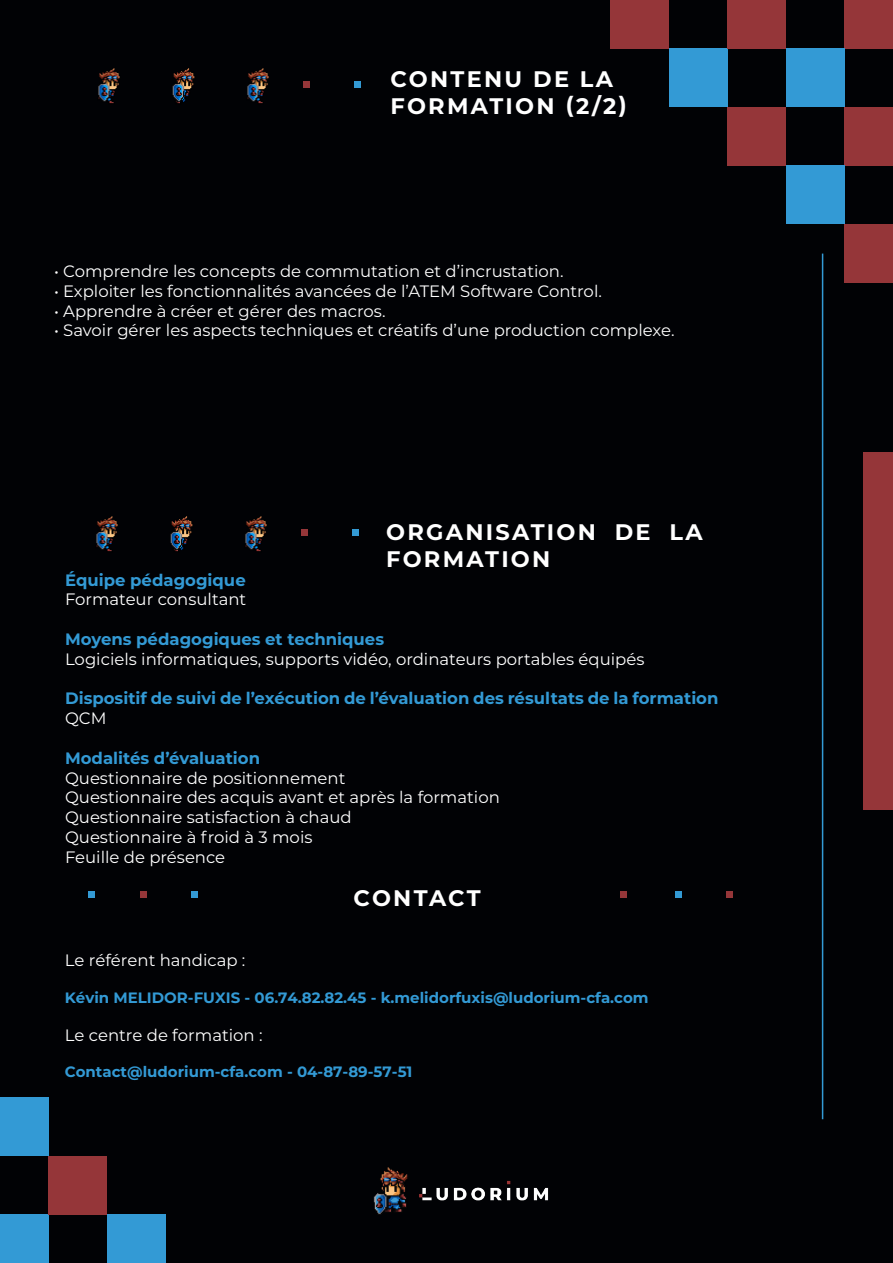
<style>
.page{position:relative;width:893px;height:1263px;background:#010205}
.page>*{position:absolute;margin:0;border:0;box-sizing:border-box;transform-origin:0 0}
.t1{font:700 22.5px/27px "Montserrat";letter-spacing:.1em;color:#fff}
.t2{font:16.5px "Montserrat";color:#fff}
.t3{font:700 16.5px "Montserrat";color:#339ad5}
.t4{font:700 15px "Montserrat";color:#339ad5}
</style>
<div class="page">
<div style="left:727px;top:107px;width:59px;height:59px;background:#953639"></div>
<div style="left:845px;top:107px;width:48px;height:59px;background:#953639"></div>
<div style="left:845px;top:0;width:48px;height:48px;background:#953639"></div>
<div style="left:845px;top:224px;width:48px;height:59px;background:#953639"></div>
<div style="left:669px;top:48px;width:58px;height:59px;background:#339ad5"></div>
<div style="left:786px;top:48px;width:59px;height:59px;background:#339ad5"></div>
<div style="left:786px;top:166px;width:59px;height:58px;background:#339ad5"></div>
<div style="left:610px;top:0;width:59px;height:48px;background:#953639"></div>
<div style="left:727px;top:0;width:59px;height:48px;background:#953639"></div>
<div style="left:354px;top:81px;width:7px;height:6px;background:#339ad5"></div>
<div style="left:352px;top:529px;width:7px;height:7px;background:#339ad5"></div>
<div style="left:303px;top:81px;width:7px;height:6px;background:#953639"></div>
<div style="left:301px;top:529px;width:7px;height:7px;background:#953639"></div>
<img style="left:172px;top:68px;width:23px;height:36px">
<img style="left:170px;top:516px;width:23px;height:36px">
<img style="left:247px;top:68px;width:22px;height:36px">
<img style="left:245px;top:516px;width:22px;height:36px">
<img style="left:98px;top:68px;width:22px;height:36px">
<img style="left:96px;top:516px;width:22px;height:36px">
<div style="left:864px;top:453px;width:29px;height:357px;background:#953639"></div>
<hr style="left:822px;top:254px;width:1px;height:865px;background:#339ad5">
<div style="left:191px;top:891px;width:6px;height:7px;background:#339ad5"></div>
<div style="left:726px;top:891px;width:6px;height:7px;background:#953639"></div>
<div style="left:89px;top:891px;width:6px;height:7px;background:#339ad5"></div>
<div style="left:620px;top:891px;width:7px;height:7px;background:#953639"></div>
<div style="left:140px;top:891px;width:6px;height:7px;background:#953639"></div>
<div style="left:675px;top:891px;width:6px;height:7px;background:#339ad5"></div>
<img style="left:373px;top:1167px;width:176px;height:48px">
<div style="left:0;top:1097px;width:48px;height:59px;background:#339ad5"></div>
<div style="left:0;top:1215px;width:48px;height:48px;background:#339ad5"></div>
<div style="left:48px;top:1156px;width:59px;height:59px;background:#953639"></div>
<div style="left:107px;top:1215px;width:59px;height:48px;background:#339ad5"></div>
<p class="t1" style="left:391px;top:64px;width:238px">CONTENU DE LA<br>FORMATION (2/2)</p>
<p class="t2" style="left:54px;top:260px;width:511px">• Comprendre les concepts de commutation et d’incrustation.</p>
<p class="t2" style="left:54px;top:280px;width:549px">• Exploiter les fonctionnalités avancées de l’ATEM Software Control.</p>
<p class="t2" style="left:54px;top:299px;width:333px">• Apprendre à créer et gérer des macros.</p>
<p class="t2" style="left:54px;top:319px;width:622px">• Savoir gérer les aspects techniques et créatifs d’une production complexe.</p>
<p class="t1" style="left:386px;top:517px;width:318px">ORGANISATION DE LA<br>FORMATION</p>
<p class="t3" style="left:65px;top:568px;width:182px">Équipe pédagogique</p>
<p class="t2" style="left:65px;top:588px;width:183px">Formateur consultant</p>
<p class="t3" style="left:65px;top:627px;width:321px">Moyens pédagogiques et techniques</p>
<p class="t2" style="left:65px;top:648px;width:581px">Logiciels informatiques, supports vidéo, ordinateurs portables équipés</p>
<p class="t3" style="left:65px;top:687px;width:655px">Dispositif de suivi de l’exécution de l’évaluation des résultats de la formation</p>
<p class="t2" style="left:65px;top:707px;width:43px">QCM</p>
<p class="t3" style="left:65px;top:746px;width:197px">Modalités d’évaluation</p>
<p class="t2" style="left:65px;top:766px;width:282px">Questionnaire de positionnement</p>
<p class="t2" style="left:65px;top:786px;width:436px">Questionnaire des acquis avant et après la formation</p>
<p class="t2" style="left:65px;top:806px;width:288px">Questionnaire satisfaction à chaud</p>
<p class="t2" style="left:65px;top:826px;width:249px">Questionnaire à froid à 3 mois</p>
<p class="t2" style="left:65px;top:846px;width:162px">Feuille de présence</p>
<p class="t1" style="left:354px;top:883px;width:129px">CONTACT</p>
<p class="t2" style="left:65px;top:948px;width:182px">Le référent handicap :</p>
<p class="t4" style="left:65px;top:987px;width:585px">Kévin MELIDOR-FUXIS - 06.74.82.82.45 - k.melidorfuxis@ludorium-cfa.com</p>
<p class="t2" style="left:65px;top:1023px;width:199px">Le centre de formation :</p>
<p class="t4" style="left:65px;top:1061px;width:349px">Contact@ludorium-cfa.com - 04-87-89-57-51</p>
</div>
